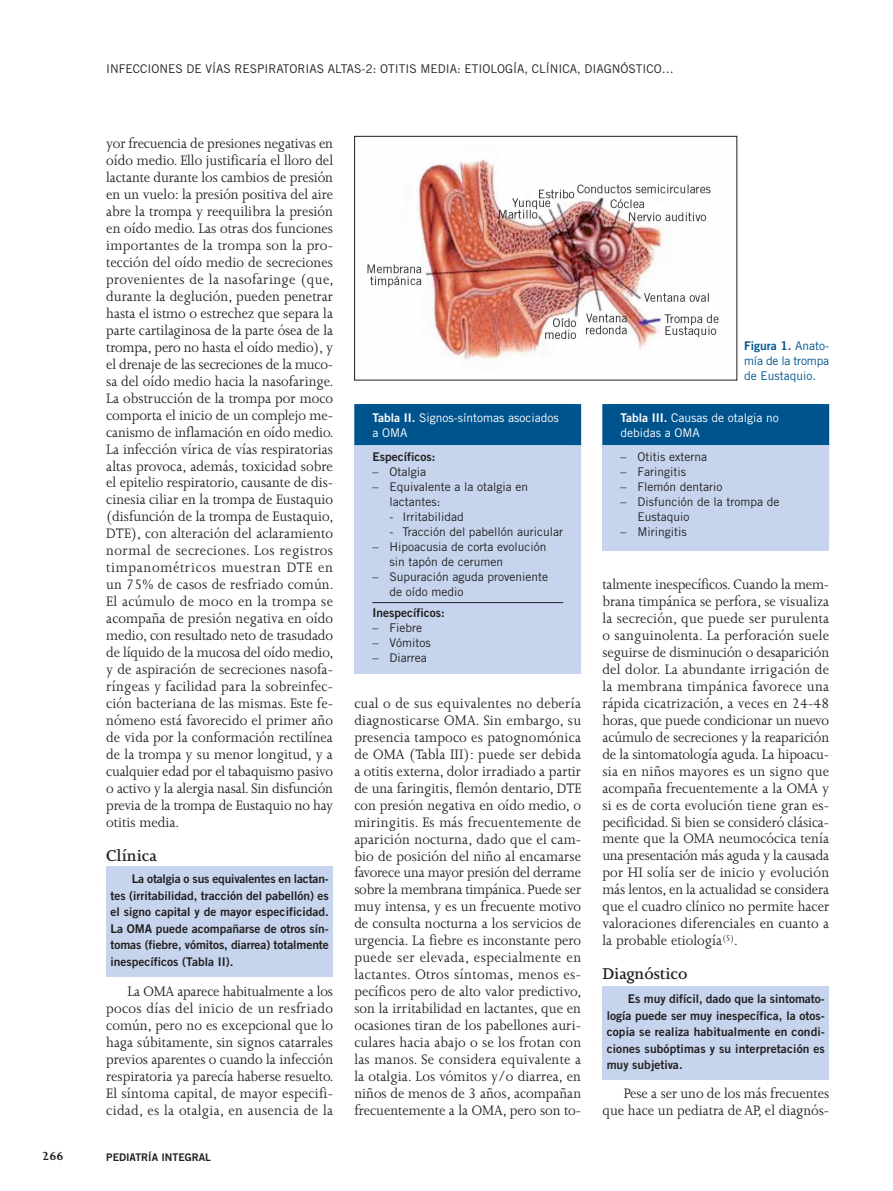
<style>
.page{position:relative;width:893px;height:1191px;background:#fff}
.page>*{position:absolute;margin:0;border:0;box-sizing:border-box;transform-origin:0 0}
.t1{font:600 18px "Joanna MT Std";color:#231f20}
.t2{font:15.75px/17px "Joanna MT Std";color:#231f20;text-align:justify;scale:.95 1}
.t3{font:700 13.5px "Joanna MT Std";color:#231f20}
.t4{font:12px/16.5px "Trade Gothic Bold Two";color:#231f20;text-align:justify}
.t5{font:12px/15px "Trade Gothic";color:#231f20}
.t6{font:12px/14.2px "Trade Gothic";color:#fff}
.t7{font:12px/15px "Trade Gothic";letter-spacing:-.01em;color:#00548e}
.t8{font:12px "Trade Gothic Bold Two";color:#00548e}
.t9{font:10.5px "Trade Gothic Bold Two";color:#231f20}
.s1{font-family:"Trade Gothic Bold Two"}
.s2{font-family:"Trade Gothic"}
</style>
<div class="page">
<img style="left:367px;top:159px;width:352px;height:202px">
<div style="left:354px;top:136px;width:383px;height:244px;border:1px solid #231f20"></div>
<div style="left:354px;top:404px;width:227px;height:270px;background:#c6d5ed"></div>
<div style="left:363px;top:404px;width:209px;height:41px;background:#00548e"></div>
<svg style="left:372px;top:603px;width:191px;height:1px"></svg>
<hr style="left:372px;top:602px;width:191px;height:1px;background:#231f20">
<div style="left:354px;top:404px;width:18px;height:41px;background:#00548e"></div>
<div style="left:563px;top:404px;width:18px;height:41px;background:#00548e"></div>
<div style="left:602px;top:404px;width:227px;height:146px;background:#c6d5ed"></div>
<div style="left:611px;top:404px;width:209px;height:41px;background:#00548e"></div>
<div style="left:602px;top:404px;width:18px;height:41px;background:#00548e"></div>
<div style="left:811px;top:404px;width:18px;height:41px;background:#00548e"></div>
<div style="left:106px;top:866px;width:227px;height:110px;background:#c6d5ed"></div>
<div style="left:602px;top:986px;width:227px;height:93px;background:#c6d5ed"></div>
<p class="t5" style="left:106px;top:62px;width:569px">INFECCIONES DE VÍAS RESPIRATORIAS ALTAS-2: OTITIS MEDIA: ETIOLOGÍA, CLÍNICA, DIAGNÓSTICO…</p>
<p class="t2" style="left:106px;top:137px;width:241px">yor frecuencia de presiones negativas en oído medio. Ello justificaría el lloro del lactante durante los cambios de presión en un vuelo: la presión positiva del aire abre la trompa y reequilibra la presión en oído medio. Las otras dos funciones importantes de la trompa son la pro&shy;tección del oído medio de secreciones provenientes de la nasofaringe (que, durante la deglución, pueden penetrar hasta el istmo o estrechez que separa la parte cartilaginosa de la parte ósea de la trompa, pero no hasta el oído medio), y el drenaje de las secreciones de la muco&shy;sa del oído medio hacia la nasofaringe.<br>La obstrucción de la trompa por moco comporta el inicio de un complejo me&shy;canismo de inflamación en oído medio.<br>La infección vírica de vías respiratorias altas provoca, además, toxicidad sobre el epitelio respiratorio, causante de dis&shy;cinesia ciliar en la trompa de Eustaquio (disfunción de la trompa de Eustaquio, DTE), con alteración del aclaramiento normal de secreciones. Los registros timpanométricos muestran DTE en un 75% de casos de resfriado común.<br>El acúmulo de moco en la trompa se acompaña de presión negativa en oído medio, con resultado neto de trasudado de líquido de la mucosa del oído medio, y de aspiración de secreciones nasofa&shy;ríngeas y facilidad para la sobreinfec&shy;ción bacteriana de las mismas. Este fe&shy;nómeno está favorecido el primer año de vida por la conformación rectilínea de la trompa y su menor longitud, y a cualquier edad por el tabaquismo pasivo o activo y la alergia nasal. Sin disfunción previa de la trompa de Eustaquio no hay otitis media.</p>
<p class="t1" style="left:106px;top:849px;width:52px">Clínica</p>
<p class="t4" style="left:111px;top:872px;width:220px;text-indent:21px">La otalgia o sus equivalentes en lactan&shy;tes (irritabilidad, tracción del pabellón) es el signo capital y de mayor especificidad.<br>La OMA puede acompañarse de otros sín&shy;tomas (fiebre, vómitos, diarrea) totalmente inespecíficos (Tabla II).</p>
<p class="t2" style="left:106px;top:984px;width:241px;text-indent:21px">La OMA aparece habitualmente a los pocos días del inicio de un resfriado común, pero no es excepcional que lo haga súbitamente, sin signos catarrales previos aparentes o cuando la infección respiratoria ya parecía haberse resuelto.<br>El síntoma capital, de mayor especifi&shy;cidad, es la otalgia, en ausencia de la</p>
<p class="t3" style="left:42px;top:1151px;width:23px">266</p>
<p class="t9" style="left:106px;top:1153px;width:106px">PEDIATRÍA INTEGRAL</p>
<p class="t6" style="left:372px;top:412px;width:188px"><span class="s1">Tabla II.</span> Signos-síntomas asociados a OMA</p>
<p class="t4" style="left:372px;top:450px;width:64px">Específicos:</p>
<p class="t5" style="left:372px;top:465px;width:55px">– Otalgia</p>
<p class="t5" style="left:389px;top:480px;width:140px;text-indent:-17px">– Equivalente a la otalgia en lactantes:</p>
<p class="t5" style="left:389px;top:510px;width:76px">- Irritabilidad</p>
<p class="t5" style="left:389px;top:525px;width:175px">- Tracción del pabellón auricular</p>
<p class="t5" style="left:389px;top:540px;width:158px;text-indent:-17px">– Hipoacusia de corta evolución sin tapón de cerumen</p>
<p class="t5" style="left:389px;top:570px;width:160px;text-indent:-17px">– Supuración aguda proveniente de oído medio</p>
<p class="t4" style="left:372px;top:605px;width:74px">Inespecíficos:</p>
<p class="t5" style="left:372px;top:621px;width:51px">– Fiebre</p>
<p class="t5" style="left:372px;top:636px;width:60px">– Vómitos</p>
<p class="t5" style="left:372px;top:651px;width:56px">– Diarrea</p>
<p class="t2" style="left:354px;top:696px;width:241px">cual o de sus equivalentes no debería diagnosticarse OMA. Sin embargo, su presencia tampoco es patognomónica de OMA (Tabla III): puede ser debida a otitis externa, dolor irradiado a partir de una faringitis, flemón dentario, DTE con presión negativa en oído medio, o miringitis. Es más frecuentemente de aparición nocturna, dado que el cam&shy;bio de posición del niño al encamarse favorece una mayor presión del derrame sobre la membrana timpánica. Puede ser muy intensa, y es un frecuente motivo de consulta nocturna a los servicios de urgencia. La fiebre es inconstante pero puede ser elevada, especialmente en lactantes. Otros síntomas, menos es&shy;pecíficos pero de alto valor predictivo, son la irritabilidad en lactantes, que en ocasiones tiran de los pabellones auri&shy;culares hacia abajo o se los frotan con las manos. Se considera equivalente a la otalgia. Los vómitos y/o diarrea, en niños de menos de 3 años, acompañan frecuentemente a la OMA, pero son to-</p>
<p class="t8" style="left:744px;top:342px;width:87px">Figura 1. <span class="s2">Anato-</span></p>
<p class="t7" style="left:744px;top:354px;width:87px">mía de la trompa de Eustaquio.</p>
<p class="t6" style="left:620px;top:412px;width:160px"><span class="s1">Tabla III.</span> Causas de otalgia no debidas a OMA</p>
<p class="t5" style="left:620px;top:450px;width:88px">– Otitis externa</p>
<p class="t5" style="left:620px;top:465px;width:67px">– Faringitis</p>
<p class="t5" style="left:620px;top:480px;width:104px">– Flemón dentario</p>
<p class="t5" style="left:637px;top:495px;width:143px;text-indent:-17px">– Disfunción de la trompa de<br>Eustaquio</p>
<p class="t5" style="left:620px;top:525px;width:68px">– Miringitis</p>
<p class="t2" style="left:602px;top:577px;width:240px">talmente inespecíficos. Cuando la mem&shy;brana timpánica se perfora, se visualiza la secreción, que puede ser purulenta o sanguinolenta. La perforación suele seguirse de disminución o desaparición del dolor. La abundante irrigación de la membrana timpánica favorece una rápida cicatrización, a veces en 24-48 horas, que puede condicionar un nuevo acúmulo de secreciones y la reaparición de la sintomatología aguda. La hipoacu&shy;sia en niños mayores es un signo que acompaña frecuentemente a la OMA y si es de corta evolución tiene gran es&shy;pecificidad. Si bien se consideró clásica&shy;mente que la OMA neumocócica tenía una presentación más aguda y la causada por HI solía ser de inicio y evolución más lentos, en la actualidad se considera que el cuadro clínico no permite hacer valoraciones diferenciales en cuanto a la probable etiología<sup>(5)</sup>.</p>
<p class="t1" style="left:602px;top:967px;width:87px">Diagnóstico</p>
<p class="t4" style="left:607px;top:991px;width:220px;text-indent:21px">Es muy difícil, dado que la sintomato&shy;logía puede ser muy inespecífica, la otos&shy;copia se realiza habitualmente en condi&shy;ciones subóptimas y su interpretación es muy subjetiva.</p>
<p class="t2" style="left:602px;top:1086px;width:240px;text-align:right">Pese a ser uno de los más frecuentes que hace un pediatra de AP, el diagnós-</p>
</div>
